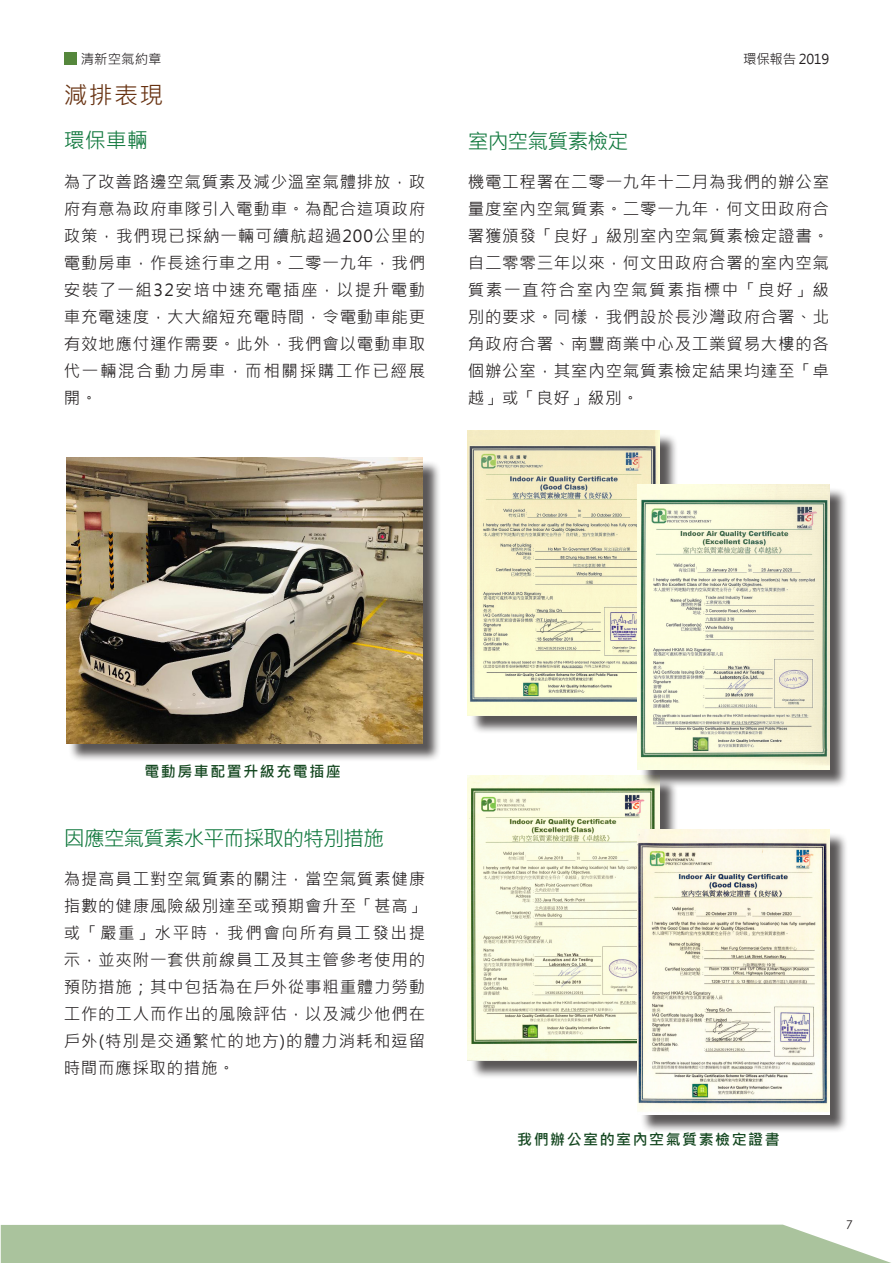
<style>
.page{position:relative;width:893px;height:1263px;background:#fff}
.page>*{position:absolute;margin:0;border:0;box-sizing:border-box;transform-origin:0 0}
.title-1-e{font:24px "Microsoft Jheng Hei";color:#673110}
.body-e{font:21px "Microsoft Jheng Hei";letter-spacing:-.05em;color:#0f773c}
.body-e-2{font:16.5px/27px "Microsoft Jheng Hei";letter-spacing:.045em;color:#231f20;text-align:justify}
.t1{font:700 15px "Microsoft Jheng Hei";letter-spacing:.1em;color:#144720}
.t2{font:13.5px "Microsoft Jheng Hei";letter-spacing:-.025em;color:#231f20}
.t3{font:12px "Century Gothic";color:#231f20}
</style>
<div class="page">
<div style="left:64px;top:52px;width:13px;height:13px;background:#55873c"></div>
<svg style="left:1px;top:1224px;width:890px;height:39px;background:#b0c7a4"></svg>
<div style="left:68px;top:460px;width:373px;height:302px;background:#231f20;opacity:.75"></div>
<img style="left:66px;top:458px;width:357px;height:285px">
<div style="left:470px;top:433px;width:208px;height:301px;background:#231f20;opacity:.75"></div>
<img style="left:468px;top:431px;width:191px;height:285px">
<div style="left:470px;top:778px;width:208px;height:301px;background:#231f20;opacity:.75"></div>
<img style="left:468px;top:776px;width:191px;height:285px">
<div style="left:640px;top:487px;width:208px;height:301px;background:#231f20;opacity:.75"></div>
<img style="left:638px;top:485px;width:191px;height:285px">
<div style="left:640px;top:832px;width:208px;height:301px;background:#231f20;opacity:.75"></div>
<img style="left:638px;top:830px;width:191px;height:285px">
<p class="t2" style="left:81px;top:50px;width:82px">清新空氣約章</p>
<p class="t2" style="left:743px;top:51px;width:87px">環保報告 2019</p>
<p class="title-1-e" style="left:64px;top:80px;width:101px">減排表現</p>
<p class="body-e" style="left:64px;top:127px;width:85px">環保車輛</p>
<p class="body-e-2" style="left:64px;top:168px;width:363px">為了改善路邊空氣質素及減少溫室氣體排放，政府有意為政府車隊引入電動車。為配合這項政府政策，我們現已採納一輛可續航超過200公里的電動房車，作長途行車之用。二零一九年，我們安裝了一組32安培中速充電插座，以提升電動車充電速度，大大縮短充電時間，令電動車能更有效地應付運作需要。此外，我們會以電動車取代一輛混合動力房車，而相關採購工作已經展開。</p>
<p class="body-e" style="left:468px;top:128px;width:162px">室內空氣質素檢定</p>
<p class="body-e-2" style="left:468px;top:169px;width:363px">機電工程署在二零一九年十二月為我們的辦公室量度室內空氣質素。二零一九年，何文田政府合署獲頒發「良好」級別室內空氣質素檢定證書。自二零零三年以來，何文田政府合署的室內空氣質素一直符合室內空氣質素指標中「良好」級別的要求。同樣，我們設於長沙灣政府合署、北角政府合署、南豐商業中心及工業貿易大樓的各個辦公室，其室內空氣質素檢定結果均達至「卓越」或「良好」級別。</p>
<p class="t1" style="left:144px;top:762px;width:198px">電動房車配置升級充電插座</p>
<p class="body-e" style="left:64px;top:825px;width:322px">因應空氣質素水平而採取的特別措施</p>
<p class="body-e-2" style="left:64px;top:866px;width:363px">為提高員工對空氣質素的關注，當空氣質素健康指數的健康風險級別達至或預期會升至「甚高」或「嚴重」水平時，我們會向所有員工發出提示，並夾附一套供前線員工及其主管參考使用的預防措施；其中包括為在戶外從事粗重體力勞動工作的工人而作出的風險評估，以及減少他們在戶外(特別是交通繁忙的地方)的體力消耗和逗留時間而應採取的措施。</p>
<p class="t1" style="left:517px;top:1130px;width:264px">我們辦公室的室內空氣質素檢定證書</p>
<p class="t3" style="left:846px;top:1216px;width:8px">7</p>
</div>
